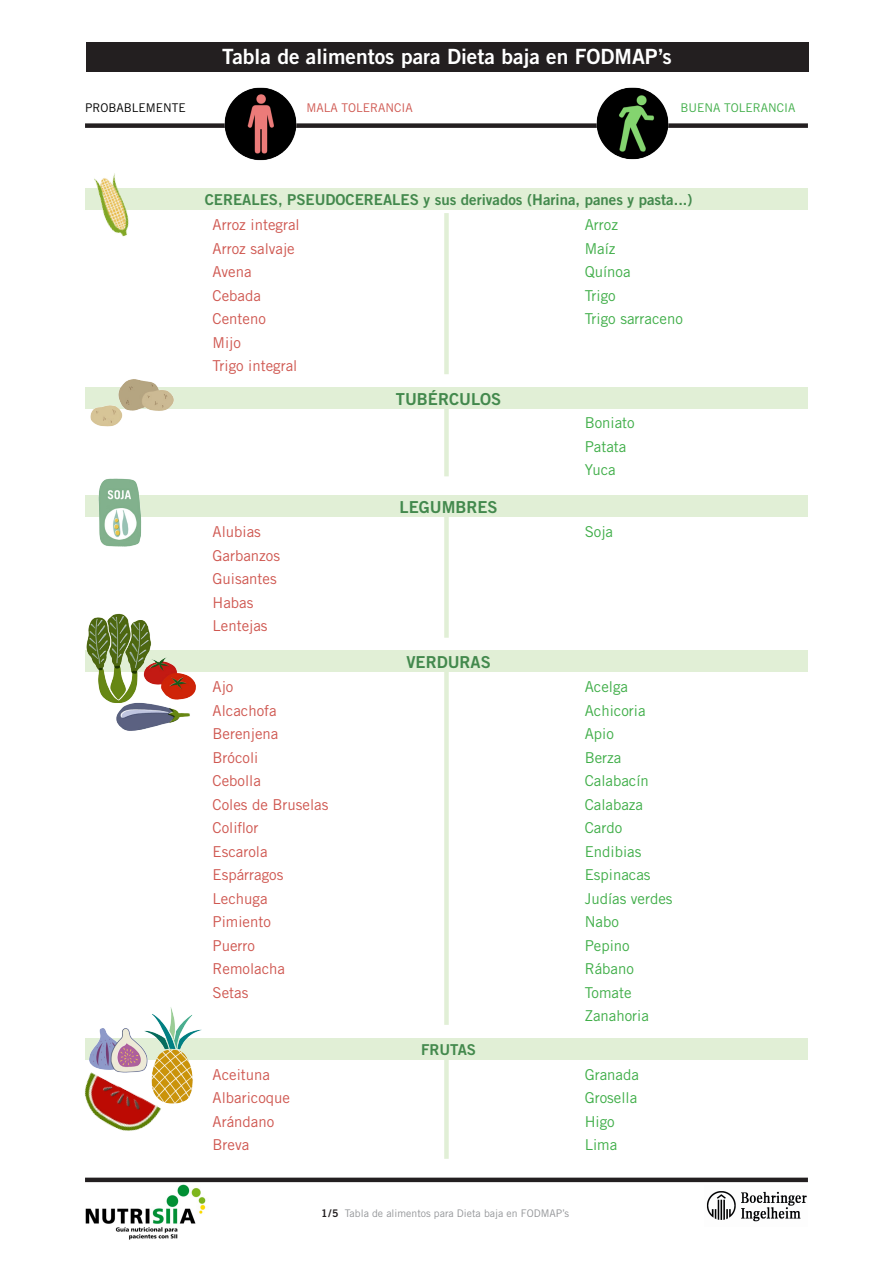
<style>
.page{position:relative;width:893px;height:1263px;background:#fff}
.page>*{position:absolute;margin:0;border:0;box-sizing:border-box;transform-origin:0 0}
.t1{font:21px "Trade Gothic Bold Two";color:#fff}
.t2{font:16.5px "Trade Gothic Bold Two";color:#43894d}
.tabla{font:15px "Trade Gothic";color:#cf5750}
.tabla-2{font:15px "Trade Gothic";color:#40ae49}
.t3{font:15px "Trade Gothic Bold Two";color:#43894d}
.t4{font:12px "Trade Gothic";color:#40ae49}
.t5{font:12px "Trade Gothic";color:#cf5750}
.t6{font:12px "Trade Gothic";color:#000}
.t7{font:10.5px "Trade Gothic";color:#939598}
.t8{font:10.5px "Trade Gothic Bold Two";color:#231f20}
</style>
<div class="page">
<div style="left:85px;top:123px;width:723px;height:5px;background:#231f20"></div>
<img style="left:594px;top:87px;width:77px;height:73px">
<img style="left:221px;top:87px;width:79px;height:74px">
<img style="left:706px;top:1191px;width:101px;height:31px">
<img style="left:85px;top:1182px;width:126px;height:58px">
<div style="left:85px;top:1177px;width:723px;height:5px;background:#231f20"></div>
<div style="left:85px;top:189px;width:723px;height:21px;background:#e1efd6"></div>
<img style="left:85px;top:173px;width:63px;height:64px">
<div style="left:444px;top:213px;width:5px;height:161px;background:#e1efd6"></div>
<div style="left:444px;top:517px;width:5px;height:121px;background:#e1efd6"></div>
<div style="left:444px;top:407px;width:5px;height:69px;background:#e1efd6"></div>
<div style="left:85px;top:387px;width:723px;height:21px;background:#e1efd6"></div>
<img style="left:85px;top:379px;width:96px;height:48px">
<div style="left:85px;top:495px;width:723px;height:22px;background:#e1efd6"></div>
<img style="left:98px;top:478px;width:44px;height:69px">
<div style="left:444px;top:671px;width:5px;height:354px;background:#e1efd6"></div>
<div style="left:85px;top:651px;width:723px;height:21px;background:#e1efd6"></div>
<img style="left:85px;top:613px;width:66px;height:83px">
<div style="left:86px;top:43px;width:722px;height:29px;background:#231f20"></div>
<img style="left:128px;top:650px;width:75px;height:42px">
<img style="left:102px;top:692px;width:93px;height:39px">
<div style="left:85px;top:1038px;width:723px;height:21px;background:#e1efd6"></div>
<div style="left:444px;top:1059px;width:5px;height:100px;background:#e1efd6"></div>
<img style="left:85px;top:1028px;width:56px;height:35px">
<img style="left:84px;top:1063px;width:76px;height:68px">
<img style="left:141px;top:1007px;width:65px;height:104px">
<p class="t1" style="left:222px;top:43px;width:451px">Tabla de alimentos para Dieta baja en FODMAP’s</p>
<p class="t6" style="left:85px;top:101px;width:102px">PROBABLEMENTE</p>
<p class="t5" style="left:306px;top:101px;width:108px">MALA TOLERANCIA</p>
<p class="t4" style="left:680px;top:101px;width:116px">BUENA TOLERANCIA</p>
<p class="t3" style="left:205px;top:190px;width:489px">CEREALES, PSEUDOCEREALES y sus derivados (Harina, panes y pasta...)</p>
<p class="tabla" style="left:213px;top:216px;width:89px">Arroz integral</p>
<p class="tabla" style="left:213px;top:239px;width:84px">Arroz salvaje</p>
<p class="tabla" style="left:213px;top:263px;width:40px">Avena</p>
<p class="tabla" style="left:213px;top:286px;width:50px">Cebada</p>
<p class="tabla" style="left:213px;top:310px;width:55px">Centeno</p>
<p class="tabla" style="left:213px;top:333px;width:30px">Mijo</p>
<p class="tabla" style="left:213px;top:357px;width:86px">Trigo integral</p>
<p class="tabla" style="left:213px;top:523px;width:50px">Alubias</p>
<p class="tabla" style="left:213px;top:546px;width:69px">Garbanzos</p>
<p class="tabla" style="left:213px;top:570px;width:66px">Guisantes</p>
<p class="tabla" style="left:213px;top:593px;width:42px">Habas</p>
<p class="tabla" style="left:213px;top:617px;width:57px">Lentejas</p>
<p class="tabla" style="left:213px;top:678px;width:22px">Ajo</p>
<p class="tabla" style="left:213px;top:701px;width:66px">Alcachofa</p>
<p class="tabla" style="left:213px;top:725px;width:67px">Berenjena</p>
<p class="tabla" style="left:213px;top:748px;width:47px">Brócoli</p>
<p class="tabla" style="left:213px;top:772px;width:50px">Cebolla</p>
<p class="tabla" style="left:213px;top:795px;width:117px">Coles de Bruselas</p>
<p class="tabla" style="left:213px;top:819px;width:47px">Coliflor</p>
<p class="tabla" style="left:213px;top:842px;width:56px">Escarola</p>
<p class="tabla" style="left:213px;top:866px;width:72px">Espárragos</p>
<p class="tabla" style="left:213px;top:889px;width:57px">Lechuga</p>
<p class="tabla" style="left:213px;top:913px;width:60px">Pimiento</p>
<p class="tabla" style="left:213px;top:936px;width:44px">Puerro</p>
<p class="tabla" style="left:213px;top:960px;width:74px">Remolacha</p>
<p class="tabla" style="left:213px;top:983px;width:37px">Setas</p>
<p class="tabla" style="left:213px;top:1065px;width:59px">Aceituna</p>
<p class="tabla" style="left:213px;top:1089px;width:79px">Albaricoque</p>
<p class="tabla" style="left:213px;top:1112px;width:63px">Arándano</p>
<p class="tabla" style="left:213px;top:1136px;width:38px">Breva</p>
<p class="t2" style="left:396px;top:389px;width:107px">TUBÉRCULOS</p>
<p class="t2" style="left:400px;top:497px;width:100px">LEGUMBRES</p>
<p class="t2" style="left:406px;top:652px;width:86px">VERDURAS</p>
<p class="t3" style="left:421px;top:1040px;width:57px">FRUTAS</p>
<p class="tabla-2" style="left:585px;top:216px;width:35px">Arroz</p>
<p class="tabla-2" style="left:585px;top:239px;width:32px">Maíz</p>
<p class="tabla-2" style="left:585px;top:263px;width:47px">Quínoa</p>
<p class="tabla-2" style="left:585px;top:286px;width:33px">Trigo</p>
<p class="tabla-2" style="left:585px;top:310px;width:100px">Trigo sarraceno</p>
<p class="tabla-2" style="left:585px;top:414px;width:52px">Boniato</p>
<p class="tabla-2" style="left:585px;top:438px;width:43px">Patata</p>
<p class="tabla-2" style="left:585px;top:461px;width:33px">Yuca</p>
<p class="tabla-2" style="left:585px;top:523px;width:30px">Soja</p>
<p class="tabla-2" style="left:585px;top:678px;width:45px">Acelga</p>
<p class="tabla-2" style="left:585px;top:701px;width:62px">Achicoria</p>
<p class="tabla-2" style="left:585px;top:725px;width:31px">Apio</p>
<p class="tabla-2" style="left:585px;top:748px;width:38px">Berza</p>
<p class="tabla-2" style="left:585px;top:772px;width:66px">Calabacín</p>
<p class="tabla-2" style="left:585px;top:795px;width:60px">Calabaza</p>
<p class="tabla-2" style="left:585px;top:819px;width:39px">Cardo</p>
<p class="tabla-2" style="left:585px;top:842px;width:58px">Endibias</p>
<p class="tabla-2" style="left:585px;top:866px;width:67px">Espinacas</p>
<p class="tabla-2" style="left:585px;top:889px;width:89px">Judías verdes</p>
<p class="tabla-2" style="left:585px;top:913px;width:36px">Nabo</p>
<p class="tabla-2" style="left:585px;top:936px;width:47px">Pepino</p>
<p class="tabla-2" style="left:585px;top:960px;width:51px">Rábano</p>
<p class="tabla-2" style="left:585px;top:983px;width:48px">Tomate</p>
<p class="tabla-2" style="left:585px;top:1007px;width:66px">Zanahoria</p>
<p class="tabla-2" style="left:585px;top:1065px;width:56px">Granada</p>
<p class="tabla-2" style="left:585px;top:1089px;width:54px">Grosella</p>
<p class="tabla-2" style="left:585px;top:1112px;width:31px">Higo</p>
<p class="tabla-2" style="left:585px;top:1136px;width:34px">Lima</p>
<p class="t8" style="left:321px;top:1207px;width:19px">1/5</p>
<p class="t7" style="left:345px;top:1207px;width:226px">Tabla de alimentos para Dieta baja en FODMAP’s</p>
</div>
